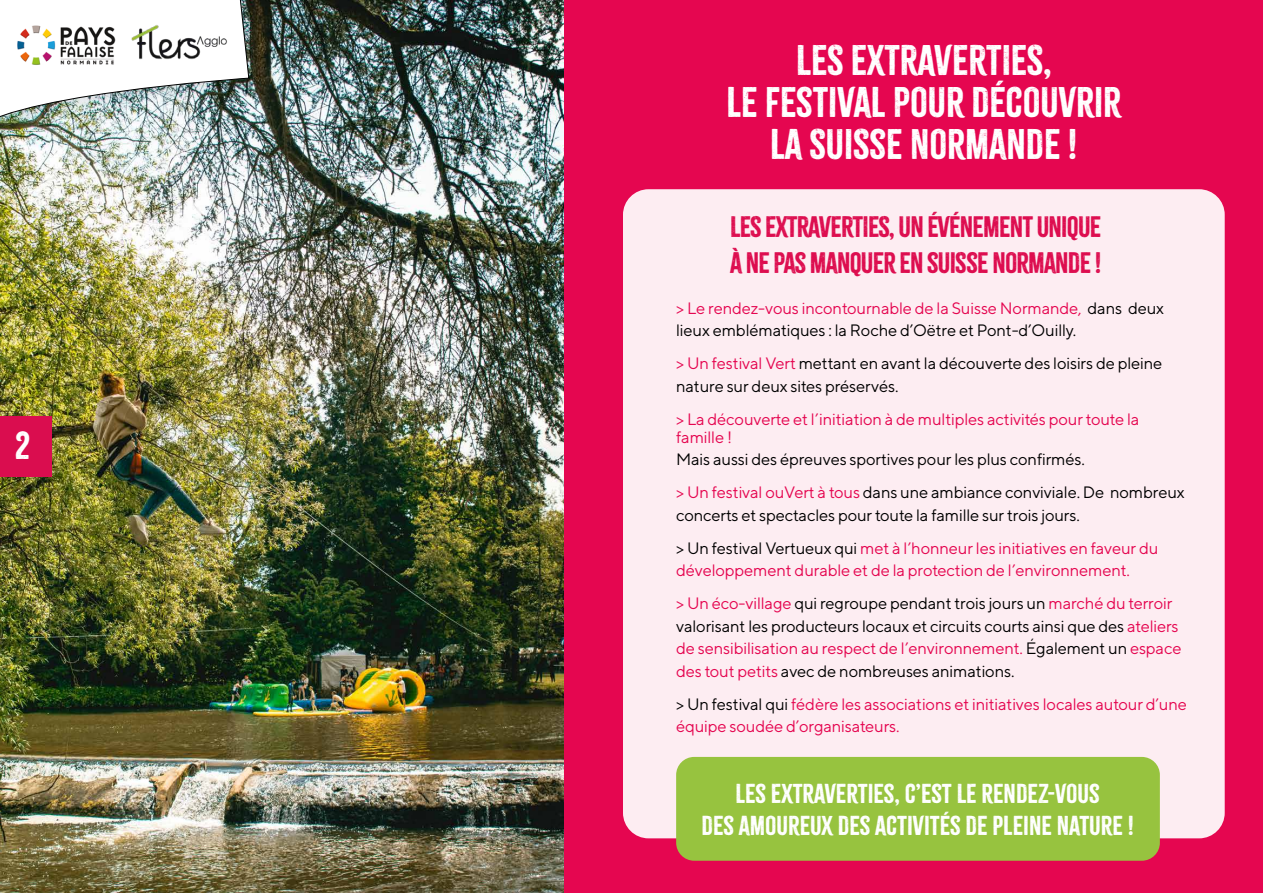
<style>
.page{position:relative;width:1263px;height:893px;background:#fff}
.page>*{position:absolute;margin:0;border:0;box-sizing:border-box;transform-origin:0 0}
.t1{font:37.5px/42px "Citrus Gothic";color:#fff;text-align:center}
.t2{font:34.5px "Citrus Gothic";color:#fff}
.t3{font:25.95px/36px "Citrus Gothic";letter-spacing:-.03em;color:#dd0d4f}
.t4{font:24px/31.5px "Citrus Gothic";color:#fff;text-align:center}
.t5{font:16.5px/22.5px "TT Norms";letter-spacing:-.01em;color:#000}
.t6{font:16.5px/18px "TT Norms";letter-spacing:-.01em;color:#e50650}
.s1{color:#e50650}
.s2{color:#000}
</style>
<div class="page">
<div style="left:564px;top:0;width:699px;height:893px;background:#e50650"></div>
<img style="left:0;top:0;width:564px;height:893px">
<div style="left:623px;top:189px;width:602px;height:649px;background:#fdedf2;border-radius:26px"></div>
<div style="left:676px;top:757px;width:484px;height:104px;background:#97c33f;border-radius:18px"></div>
<div style="left:0;top:416px;width:51px;height:61px;background:#da0d4f"></div>
<div style="left:0;top:0;width:270px;height:162px;background:#000;opacity:.13"></div>
<img style="left:0;top:0;width:249px;height:177px">
<img style="left:16px;top:22px;width:102px;height:48px">
<img style="left:127px;top:22px;width:104px;height:40px">
<h2 class="t2" style="left:15px;top:423px;width:17px">2</h2>
<h1 class="t1" style="left:726px;top:39px;width:396px">LES EXTRAVERTIES,<br>LE FESTIVAL POUR DÉCOUVRIR<br>LA SUISSE NORMANDE !</h1>
<h3 class="t3" style="left:730px;top:209px;width:373px">LES EXTRAVERTIES, UN ÉVÉNEMENT UNIQUE<br>À NE PAS MANQUER EN SUISSE NORMANDE !</h3>
<p class="t5" style="left:676px;top:296px;width:489px"><span class="s1">&gt; Le rendez-vous incontournable de la Suisse Normande,</span> dans deux lieux emblématiques : la Roche d’Oëtre et Pont-d’Ouilly.</p>
<p class="t5" style="left:676px;top:352px;width:488px"><span class="s1">&gt; Un festival Vert</span> mettant en avant la découverte des loisirs de pleine nature sur deux sites préservés.</p>
<p class="t6" style="left:676px;top:409px;width:465px">&gt; La découverte et l’initiation à de multiples activités pour toute la famille !</p>
<p class="t5" style="left:676px;top:442px;width:510px;line-height:33px">Mais aussi des épreuves sportives pour les plus confirmés.<br><span class="s1">&gt; Un festival ouVert à tous</span> dans une ambiance conviviale. De nombreux</p>
<p class="t5" style="left:676px;top:498px;width:484px;line-height:33px">concerts et spectacles pour toute la famille sur trois jours.<br>&gt; Un festival Vertueux qui <span class="s1">met à l’honneur les initiatives en faveur du</span></p>
<p class="t6" style="left:676px;top:553px;width:498px;line-height:33px">développement durable et de la protection de l’environnement.<br>&gt; Un éco-village <span class="s2">qui regroupe pendant trois jours un</span> marché du terroir</p>
<p class="t5" style="left:676px;top:614px;width:507px">valorisant les producteurs locaux et circuits courts ainsi que des <span class="s1">ateliers de sensibilisation au respect de l’environnement.</span> Également un <span class="s1">espace des tout petits</span> avec de nombreuses animations.</p>
<p class="t6" style="left:676px;top:692px;width:512px;line-height:22.5px"><span class="s2">&gt; Un festival qui</span> fédère les associations et initiatives locales autour d’une équipe soudée d’organisateurs.</p>
<h3 class="t4" style="left:701px;top:778px;width:434px">LES EXTRAVERTIES, C’EST LE RENDEZ-VOUS<br>DES AMOUREUX DES ACTIVITÉS DE PLEINE NATURE !</h3>
</div>
